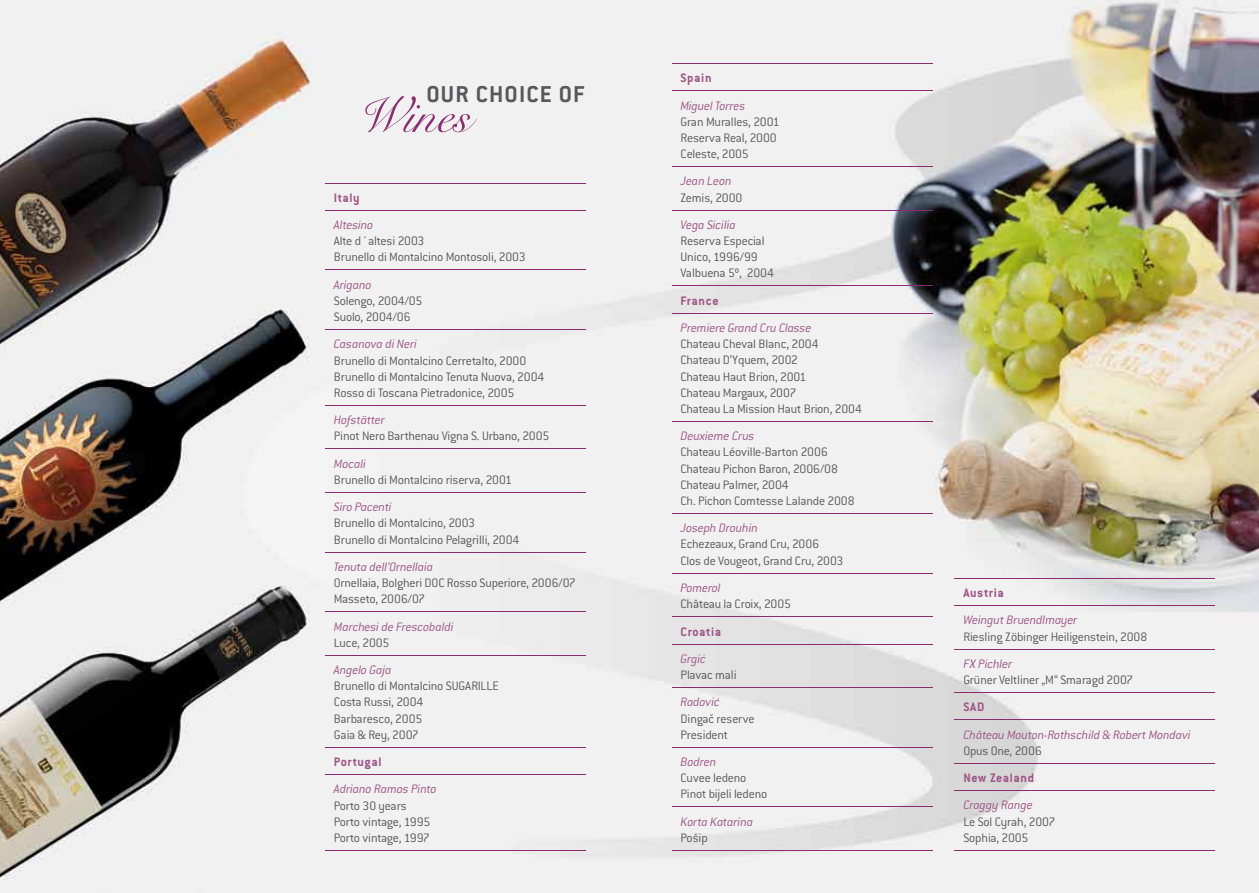
<style>
.page{position:relative;width:1259px;height:893px;background:#fff}
.page>*{position:absolute;margin:0;border:0;box-sizing:border-box;transform-origin:0 0}
.t1{font:50.4px "Snell Roundhand";color:#892d70}
.t2{font:700 25.2px "Conduit ITC";letter-spacing:.045em;color:#58585a}
.t3{font:300 13.5px/16.2px "Conduit ITC";letter-spacing:-.015em;color:#58585a}
.t4{font:italic 300 13.5px "Conduit ITC";letter-spacing:-.015em;color:#9d5687}
.t5{font:700 13.5px "Conduit ITC";letter-spacing:.05em;color:#9d5687}
</style>
<div class="page">
<img style="left:0;top:0;width:1259px;height:893px">
<hr style="left:325px;top:183px;width:260px;height:1px;background:#892d70">
<hr style="left:325px;top:210px;width:260px;height:1px;background:#892d70">
<hr style="left:325px;top:270px;width:260px;height:1px;background:#892d70">
<hr style="left:325px;top:329px;width:260px;height:1px;background:#892d70">
<hr style="left:325px;top:405px;width:260px;height:1px;background:#892d70">
<hr style="left:325px;top:449px;width:260px;height:1px;background:#892d70">
<hr style="left:325px;top:492px;width:260px;height:1px;background:#892d70">
<hr style="left:325px;top:552px;width:260px;height:1px;background:#892d70">
<hr style="left:325px;top:611px;width:260px;height:1px;background:#892d70">
<hr style="left:325px;top:655px;width:260px;height:1px;background:#892d70">
<hr style="left:325px;top:747px;width:260px;height:1px;background:#892d70">
<hr style="left:325px;top:774px;width:260px;height:1px;background:#892d70">
<hr style="left:325px;top:850px;width:260px;height:1px;background:#892d70">
<hr style="left:672px;top:63px;width:260px;height:1px;background:#892d70">
<hr style="left:672px;top:91px;width:260px;height:1px;background:#892d70">
<hr style="left:672px;top:166px;width:260px;height:1px;background:#892d70">
<hr style="left:672px;top:210px;width:260px;height:1px;background:#892d70">
<hr style="left:672px;top:286px;width:260px;height:1px;background:#892d70">
<hr style="left:672px;top:313px;width:260px;height:1px;background:#892d70">
<hr style="left:672px;top:421px;width:260px;height:1px;background:#892d70">
<hr style="left:672px;top:513px;width:260px;height:1px;background:#892d70">
<hr style="left:672px;top:573px;width:260px;height:1px;background:#892d70">
<hr style="left:672px;top:616px;width:260px;height:1px;background:#892d70">
<hr style="left:672px;top:644px;width:260px;height:1px;background:#892d70">
<hr style="left:672px;top:687px;width:260px;height:1px;background:#892d70">
<hr style="left:672px;top:747px;width:260px;height:1px;background:#892d70">
<hr style="left:672px;top:807px;width:260px;height:1px;background:#892d70">
<hr style="left:672px;top:850px;width:260px;height:1px;background:#892d70">
<hr style="left:955px;top:578px;width:260px;height:1px;background:#892d70">
<hr style="left:955px;top:605px;width:260px;height:1px;background:#892d70">
<hr style="left:955px;top:649px;width:260px;height:1px;background:#892d70">
<hr style="left:955px;top:692px;width:260px;height:1px;background:#892d70">
<hr style="left:955px;top:720px;width:260px;height:1px;background:#892d70">
<hr style="left:955px;top:763px;width:260px;height:1px;background:#892d70">
<hr style="left:955px;top:790px;width:260px;height:1px;background:#892d70">
<hr style="left:955px;top:850px;width:260px;height:1px;background:#892d70">
<h2 class="t2" style="left:426px;top:79px;width:160px">OUR CHOICE OF</h2>
<h1 class="t1" style="left:356px;top:87px;width:116px">Wines</h1>
<p class="t5" style="left:334px;top:190px;width:27px">Italy</p>
<p class="t4" style="left:334px;top:217px;width:41px">Altesino</p>
<p class="t3" style="left:334px;top:233px;width:193px">Alte d´altesi 2003<br>Brunello di Montalcino Montosoli, 2003</p>
<p class="t4" style="left:334px;top:277px;width:39px">Arigano</p>
<p class="t3" style="left:334px;top:293px;width:90px">Solengo, 2004/05<br>Suolo, 2004/06</p>
<p class="t4" style="left:334px;top:337px;width:84px">Casanova di Neri</p>
<p class="t3" style="left:334px;top:352px;width:212px">Brunello di Montalcino Cerretalto, 2000<br>Brunello di Montalcino Tenuta Nuova, 2004<br>Rosso di Toscana Pietradonice, 2005</p>
<p class="t4" style="left:334px;top:413px;width:52px">Hofstätter</p>
<p class="t3" style="left:334px;top:428px;width:217px">Pinot Nero Barthenau Vigna S. Urbano, 2005</p>
<p class="t4" style="left:334px;top:456px;width:34px">Mocali</p>
<p class="t3" style="left:334px;top:472px;width:180px">Brunello di Montalcino riserva, 2001</p>
<p class="t4" style="left:334px;top:500px;width:59px">Siro Pacenti</p>
<p class="t3" style="left:334px;top:515px;width:187px">Brunello di Montalcino, 2003<br>Brunello di Montalcino Pelagrilli, 2004</p>
<p class="t4" style="left:334px;top:559px;width:101px">Tenuta dell’Ornellaia</p>
<p class="t3" style="left:334px;top:575px;width:243px">Ornellaia, Bolgheri DOC Rosso Superiore, 2006/07<br>Masseto, 2006/07</p>
<p class="t4" style="left:334px;top:619px;width:121px">Marchesi de Frescobaldi</p>
<p class="t3" style="left:334px;top:634px;width:57px">Luce, 2005</p>
<p class="t4" style="left:334px;top:662px;width:59px">Angelo Gaja</p>
<p class="t3" style="left:334px;top:678px;width:166px">Brunello di Montalcino SUGARILLE<br>Costa Russi, 2004<br>Barbaresco, 2005<br>Gaia &amp; Rey, 2007</p>
<p class="t5" style="left:334px;top:754px;width:49px">Portugal</p>
<p class="t4" style="left:334px;top:782px;width:104px">Adriano Ramos Pinto</p>
<p class="t3" style="left:334px;top:797px;width:98px">Porto 30 years<br>Porto vintage, 1995<br>Porto vintage, 1997</p>
<p class="t5" style="left:680px;top:70px;width:33px">Spain</p>
<p class="t4" style="left:680px;top:98px;width:66px">Miguel Torres</p>
<p class="t3" style="left:680px;top:113px;width:101px">Gran Muralles, 2001<br>Reserva Real, 2000<br>Celeste, 2005</p>
<p class="t4" style="left:680px;top:174px;width:53px">Jean Leon</p>
<p class="t3" style="left:680px;top:189px;width:63px">Zemis, 2000</p>
<p class="t4" style="left:680px;top:217px;width:57px">Vega Sicilia</p>
<p class="t3" style="left:680px;top:233px;width:95px">Reserva Especial<br>Unico, 1996/99<br>Valbuena 5º, 2004</p>
<p class="t5" style="left:680px;top:293px;width:40px">France</p>
<p class="t4" style="left:680px;top:320px;width:133px">Premiere Grand Cru Classe</p>
<p class="t3" style="left:680px;top:336px;width:183px">Chateau Cheval Blanc, 2004<br>Chateau D’Yquem, 2002<br>Chateau Haut Brion, 2001<br>Chateau Margaux, 2007<br>Chateau La Mission Haut Brion, 2004</p>
<p class="t4" style="left:680px;top:429px;width:76px">Deuxieme Crus</p>
<p class="t3" style="left:680px;top:444px;width:176px">Chateau Léoville-Barton 2006<br>Chateau Pichon Baron, 2006/08<br>Chateau Palmer, 2004<br>Ch. Pichon Comtesse Lalande 2008</p>
<p class="t4" style="left:680px;top:521px;width:79px">Joseph Drouhin</p>
<p class="t3" style="left:680px;top:536px;width:164px">Echezeaux, Grand Cru, 2006<br>Clos de Vougeot, Grand Cru, 2003</p>
<p class="t4" style="left:680px;top:580px;width:42px">Pomerol</p>
<p class="t3" style="left:680px;top:596px;width:112px">Château la Croix, 2005</p>
<p class="t5" style="left:680px;top:623px;width:42px">Croatia</p>
<p class="t4" style="left:680px;top:651px;width:27px">Grgic</p>
<p class="t3" style="left:680px;top:667px;width:58px">Plavac mali</p>
<p class="t4" style="left:680px;top:695px;width:41px">Radovic</p>
<p class="t3" style="left:680px;top:710px;width:75px">Dingac reserve<br>President</p>
<p class="t4" style="left:680px;top:754px;width:37px">Bodren</p>
<p class="t3" style="left:680px;top:770px;width:88px">Cuvee ledeno<br>Pinot bijeli ledeno</p>
<p class="t4" style="left:680px;top:814px;width:74px">Korta Katarina</p>
<p class="t3" style="left:680px;top:830px;width:29px">Pošip</p>
<p class="t5" style="left:963px;top:585px;width:42px">Austria</p>
<p class="t4" style="left:963px;top:613px;width:115px">Weingut Bruendlmayer</p>
<p class="t3" style="left:963px;top:628px;width:185px">Riesling Zöbinger Heiligenstein, 2008</p>
<p class="t4" style="left:963px;top:656px;width:50px">FX Pichler</p>
<p class="t3" style="left:963px;top:672px;width:171px">Grüner Veltliner „M“ Smaragd 2007</p>
<p class="t5" style="left:963px;top:699px;width:22px">SAD</p>
<p class="t4" style="left:963px;top:727px;width:229px">Château Mouton-Rothschild &amp; Robert Mondavi</p>
<p class="t3" style="left:963px;top:743px;width:80px">Opus One, 2006</p>
<p class="t5" style="left:963px;top:770px;width:72px">New Zealand</p>
<p class="t4" style="left:963px;top:798px;width:71px">Craggy Range</p>
<p class="t3" style="left:963px;top:813px;width:93px">Le Sol Cyrah, 2007<br>Sophia, 2005</p>
</div>
